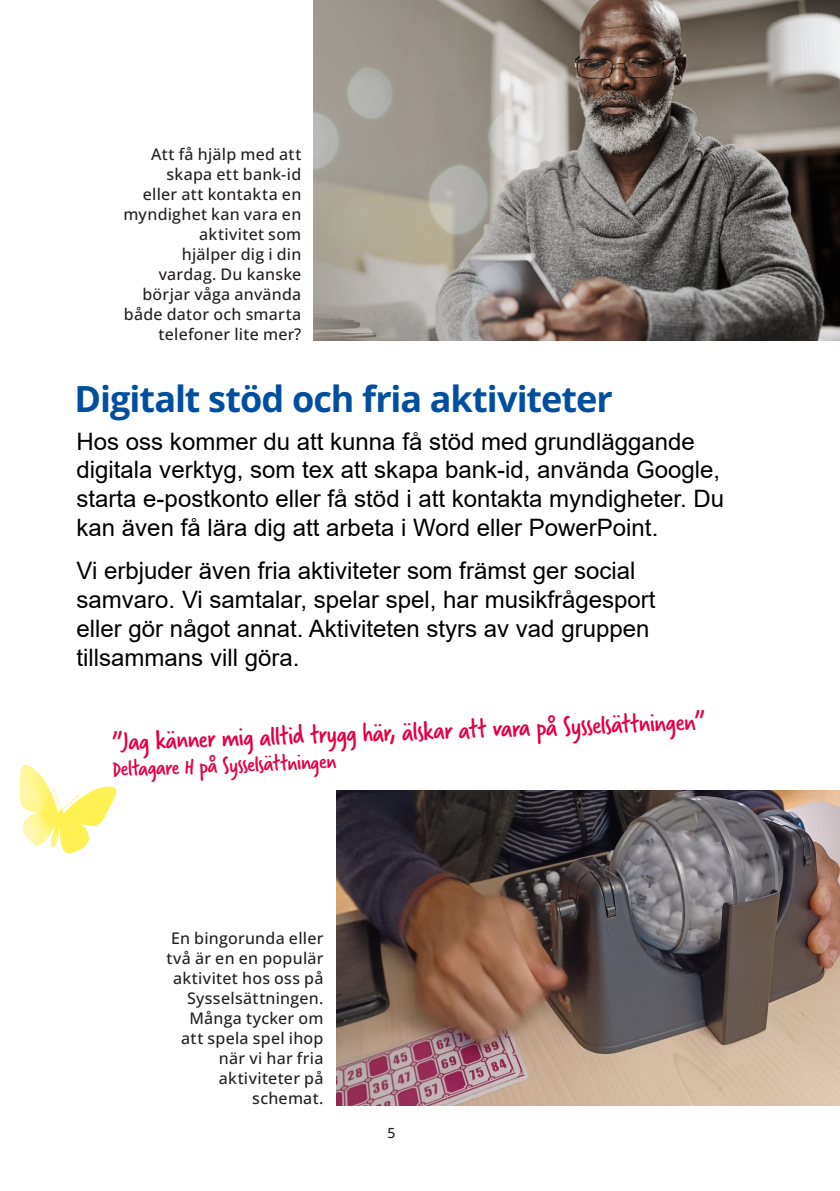
<style>
.page{position:relative;width:840px;height:1191px;background:#fff}
.page>*{position:absolute;margin:0;border:0;box-sizing:border-box;transform-origin:0 0}
.Mindre_rubrik_H3{font:700 36px "Open Sans";letter-spacing:-.03em;color:#004f9f}
.Mellanrubrik_Faktarubrik_H5_-_kopia{font:28px "Verveine";color:#e40043}
.t1{font:24px/28.8px "Arial";color:#000}
.Mellanrubrik_Faktarubrik_H5_-_kopia-2{font:24px "Verveine";color:#e40043}
.Bildtext_A_P{font:500 16px/20px "Open Sans";letter-spacing:.015em;color:#231f20;text-align:right}
.t2{font:500 14px "Open Sans";color:#231f20}
</style>
<div class="page">
<img style="left:336px;top:790px;width:503px;height:316px">
<img style="left:19px;top:764px;width:98px;height:90px">
<img style="left:313px;top:0;width:526px;height:340px">
<p class="Bildtext_A_P" style="left:123px;top:144px;width:179px">Att få hjälp med att skapa ett bank-id<br>eller att kontakta en myndighet kan vara en aktivitet som<br>hjälper dig i din vardag. Du kanske börjar våga använda både dator och smarta telefoner lite mer?</p>
<h3 class="Mindre_rubrik_H3" style="left:74px;top:374px;width:539px">Digitalt stöd och fria aktiviteter</h3>
<p class="t1" style="left:76px;top:426px;width:649px">Hos oss kommer du att kunna få stöd med grundläggande digitala verktyg, som tex att skapa bank-id, använda Google, starta e-postkonto eller få stöd i att kontakta myndigheter. Du kan även få lära dig att arbeta i Word eller PowerPoint.</p>
<p class="t1" style="left:76px;top:556px;width:580px">Vi erbjuder även fria aktiviteter som främst ger social samvaro. Vi samtalar, spelar spel, har musikfrågesport eller gör något annat. Aktiviteten styrs av vad gruppen tillsammans vill göra.</p>
<h5 class="Mellanrubrik_Faktarubrik_H5_-_kopia" style="left:110px;top:722px;width:595px;rotate:-2deg">”Jag känner mig alltid trygg här, älskar att vara på Sysselsättningen”</h5>
<h5 class="Mellanrubrik_Faktarubrik_H5_-_kopia-2" style="left:111px;top:752px;width:226px;rotate:-2deg">Deltagare H på Sysselsättningen</h5>
<p class="Bildtext_A_P" style="left:166px;top:927px;width:158px">En bingorunda eller två är en en populär aktivitet hos oss på<br>Sysselsättningen.<br>Många tycker om att spela spel ihop när vi har fria aktiviteter på schemat.</p>
<p class="t2" style="left:387px;top:1123px;width:10px">5</p>
</div>
